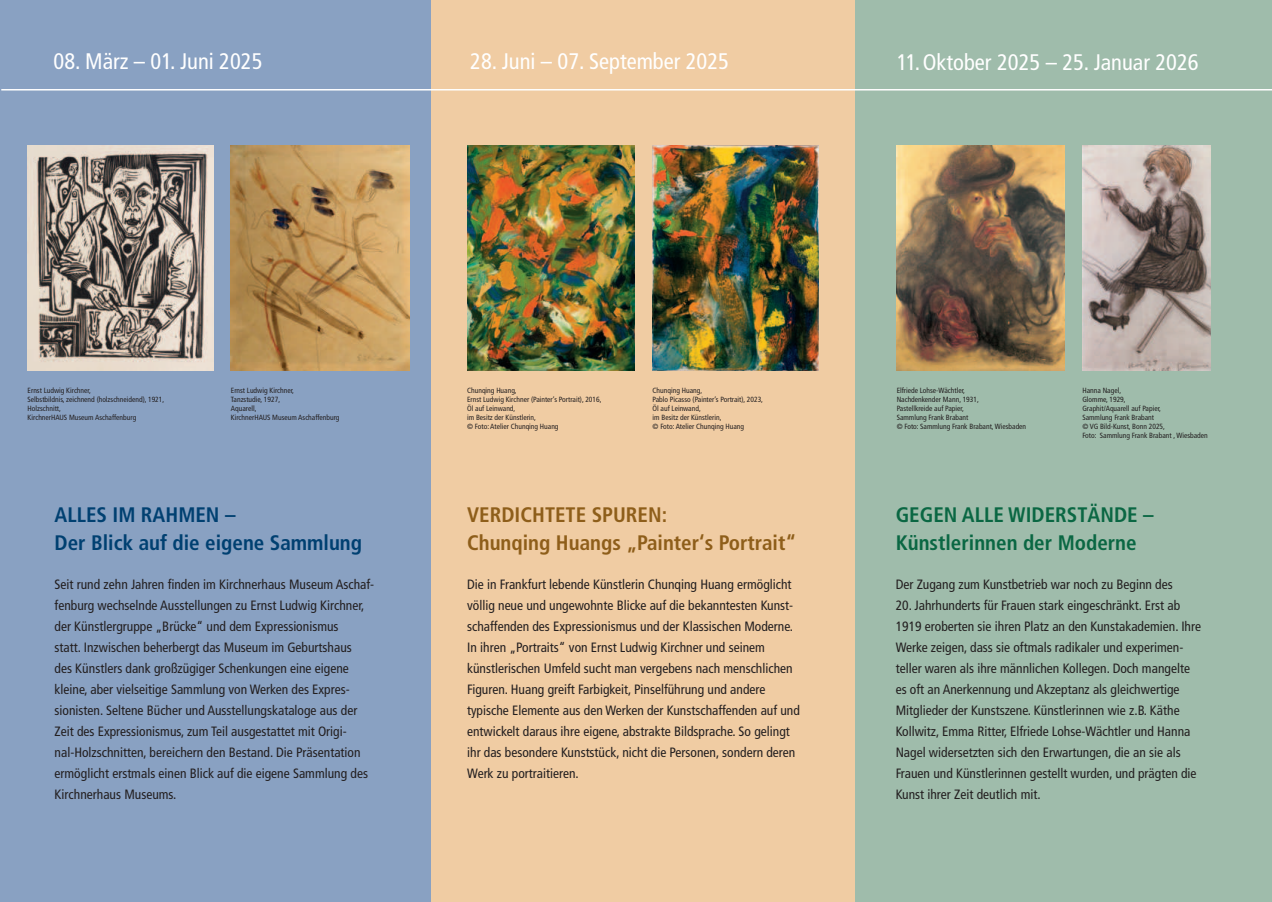
<style>
.page{position:relative;width:1272px;height:902px;background:#fff}
.page>*{position:absolute;margin:0;border:0;box-sizing:border-box;transform-origin:0 0}
.t1{font:condensed 22.5px "Frutiger";color:#fff}
.t2{font:700 condensed 21px/27px "Frutiger";color:#8e5e1a}
.t3{font:700 condensed 21px/27px "Frutiger";color:#0a6743}
.t4{font:700 condensed 21px/27px "Frutiger";color:#004071}
.t5{font:condensed 13.5px/21px "Frutiger";color:#231f20}
.t6{font:condensed 7.5px/9px "Frutiger";color:#231f20}
</style>
<div class="page">
<div style="left:430px;top:0;width:425px;height:901px;background:#f0cca3"></div>
<div style="left:0;top:0;width:430px;height:901px;background:#89a1c2"></div>
<div style="left:855px;top:0;width:416px;height:901px;background:#9fbcab"></div>
<img style="left:28px;top:145px;width:186px;height:225px">
<img style="left:231px;top:145px;width:178px;height:225px">
<img style="left:467px;top:145px;width:167px;height:225px">
<img style="left:652px;top:145px;width:166px;height:225px">
<img style="left:896px;top:145px;width:168px;height:225px">
<img style="left:1082px;top:145px;width:128px;height:225px">
<hr style="left:1px;top:89px;width:1270px;height:1px;background:#fff">
<h1 class="t1" style="left:54px;top:52px;width:210px">08. März – 01. Juni 2025</h1>
<h1 class="t1" style="left:470px;top:52px;width:260px">28. Juni – 07. September 2025</h1>
<h1 class="t1" style="left:896px;top:52px;width:303px">11. Oktober 2025 – 25. Januar 2026</h1>
<p class="t6" style="left:28px;top:386px;width:138px">Ernst Ludwig Kirchner,<br>Selbstbildnis, zeichnend (holzschneidend), 1921,<br>Holzschnitt,<br>KirchnerHAUS Museum Aschaffenburg</p>
<p class="t6" style="left:231px;top:386px;width:110px">Ernst Ludwig Kirchner,<br>Tanzstudie, 1927,<br>Aquarell,<br>KirchnerHAUS Museum Aschaffenburg</p>
<p class="t6" style="left:467px;top:386px;width:136px">Chunqing Huang,<br>Ernst Ludwig Kirchner (Painter’s Portrait), 2016,<br>Öl auf Leinwand,<br>im Besitz der Künstlerin,<br>© Foto: Atelier Chunqing Huang</p>
<p class="t6" style="left:652px;top:386px;width:112px">Chunqing Huang,<br>Pablo Picasso (Painter’s Portrait), 2023,<br>Öl auf Leinwand,<br>im Besitz der Künstlerin,<br>© Foto: Atelier Chunqing Huang</p>
<p class="t6" style="left:896px;top:386px;width:131px">Elfriede Lohse-Wächtler,<br>Nachdenkender Mann, 1931,<br>Pastellkreide auf Papier,<br>Sammlung Frank Brabant<br>© Foto: Sammlung Frank Brabant, Wiesbaden</p>
<p class="t6" style="left:1082px;top:386px;width:127px">Hanna Nagel,<br>Glomme, 1929,<br>Graphit/Aquarell auf Papier,<br>Sammlung Frank Brabant<br>© VG Bild-Kunst, Bonn 2025,<br>Foto: Sammlung Frank Brabant , Wiesbaden</p>
<h2 class="t4" style="left:55px;top:503px;width:309px">ALLES IM RAHMEN –<br>Der Blick auf die eigene Sammlung</h2>
<p class="t5" style="left:55px;top:574px;width:321px">Seit rund zehn Jahren finden im Kirchnerhaus Museum Aschaf&shy;fenburg wechselnde Ausstellungen zu Ernst Ludwig Kirchner, der Künstlergruppe „Brücke“ und dem Expressionismus<br>statt. Inzwischen beherbergt das Museum im Geburtshaus<br>des Künstlers dank großzügiger Schenkungen eine eigene kleine, aber vielseitige Sammlung von Werken des Expres&shy;sionisten. Seltene Bücher und Ausstellungskataloge aus der Zeit des Expressionismus, zum Teil ausgestattet mit Origi&shy;nal-Holzschnitten, bereichern den Bestand. Die Präsentation ermöglicht erstmals einen Blick auf die eigene Sammlung des Kirchnerhaus Museums.</p>
<h2 class="t2" style="left:467px;top:503px;width:331px">VERDICHTETE SPUREN:<br>Chunqing Huangs „Painter‘s Portrait“</h2>
<p class="t5" style="left:467px;top:574px;width:334px">Die in Frankfurt lebende Künstlerin Chunqing Huang ermöglicht völlig neue und ungewohnte Blicke auf die bekanntesten Kunst&shy;schaffenden des Expressionismus und der Klassischen Moderne.<br>In ihren „Portraits“ von Ernst Ludwig Kirchner und seinem künstlerischen Umfeld sucht man vergebens nach menschlichen Figuren. Huang greift Farbigkeit, Pinselführung und andere typische Elemente aus den Werken der Kunstschaffenden auf und entwickelt daraus ihre eigene, abstrakte Bildsprache. So gelingt ihr das besondere Kunststück, nicht die Personen, sondern deren Werk zu portraitieren.</p>
<h2 class="t3" style="left:895px;top:503px;width:259px">GEGEN ALLE WIDERSTÄNDE –<br>Künstlerinnen der Moderne</h2>
<p class="t5" style="left:895px;top:574px;width:278px">Der Zugang zum Kunstbetrieb war noch zu Beginn des</p>
<p class="t5" style="left:895px;top:595px;width:307px">20. Jahrhunderts für Frauen stark eingeschränkt. Erst ab 1919 eroberten sie ihren Platz an den Kunstakademien. Ihre Werke zeigen, dass sie oftmals radikaler und experimen&shy;teller waren als ihre männlichen Kollegen. Doch mangelte es oft an Anerkennung und Akzeptanz als gleichwertige Mitglieder der Kunstszene. Künstlerinnen wie z.B. Käthe Kollwitz, Emma Ritter, Elfriede Lohse-Wächtler und Hanna Nagel widersetzten sich den Erwartungen, die an sie als Frauen und Künstlerinnen gestellt wurden, und prägten die Kunst ihrer Zeit deutlich mit.</p>
</div>
